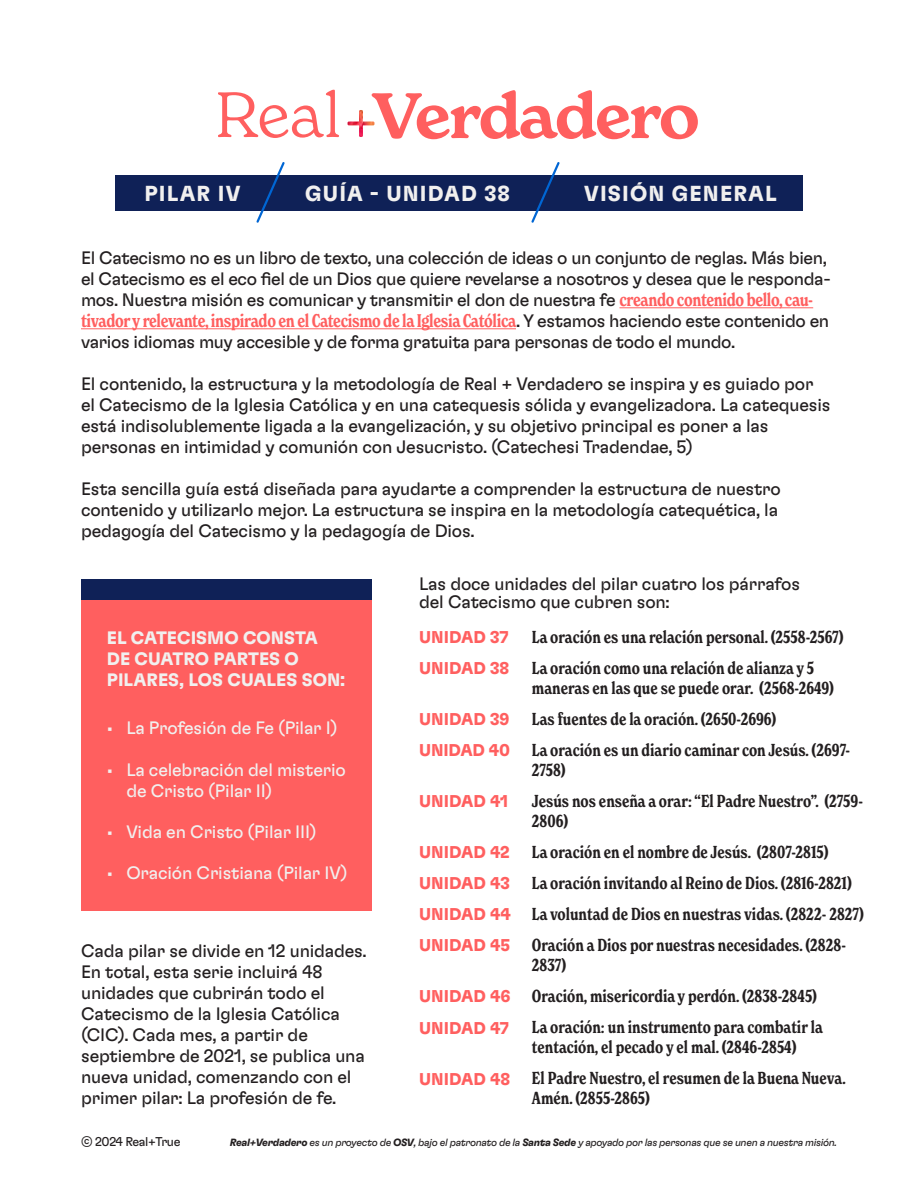
<style>
.page{position:relative;width:918px;height:1188px;background:#fff}
.page>*{position:absolute;margin:0;border:0;box-sizing:border-box;transform-origin:0 0}
.t1{font:600 62.7px "New Spirit";letter-spacing:-.03em;color:#ff5f5f}
.t2{font:700 21.75px "GT Flexa";letter-spacing:.05em;color:#f1f0ef}
.t3{font:18px/21px "GT Flexa";letter-spacing:-.01em;color:#231f20}
.t4{font:18px/21px "GT Flexa";letter-spacing:-.01em;color:#f1f0ef}
.t5{font:700 18px/21px "GT Flexa";color:#f1f0ef}
.t6{font:600 condensed 17.1px/19.8px "New Spirit";color:#231f20}
.t7{font:700 17.1px "GT Flexa";color:#ff5f5f}
.t8{font:12.75px "GT Flexa";letter-spacing:-.03em;color:#231f20}
.t9{font:italic 10.5px "GT Flexa";letter-spacing:-.03em;color:#231f20}
.s1{font-family:"New Spirit";font-weight:600;font-stretch:condensed;color:#ff5f5f}
.s2{font-weight:700}
</style>
<div class="page">
<svg style="left:218px;top:89px;width:157px;height:49px"></svg>
<img style="left:348px;top:110px;width:26px;height:27px">
<hr style="left:619px;top:307px;width:194px;height:1px;background:#ff5f5f">
<hr style="left:81px;top:328px;width:435px;height:1px;background:#ff5f5f">
<div style="left:81px;top:579px;width:291px;height:331px;background:#ff5f5f"></div>
<div style="left:81px;top:579px;width:290px;height:21px;background:#0f2157"></div>
<div style="left:115px;top:176px;width:688px;height:35px;background:#0f2157"></div>
<svg style="left:255px;top:162px;width:31px;height:61px"></svg>
<svg style="left:530px;top:162px;width:31px;height:61px"></svg>
<p class="t1" style="left:372px;top:77px;width:329px">Verdadero</p>
<p class="t2" style="left:144px;top:180px;width:98px">PILAR IV</p>
<p class="t2" style="left:305px;top:180px;width:206px">GUÍA - UNIDAD 38</p>
<p class="t2" style="left:584px;top:180px;width:194px">VISIÓN GENERAL</p>
<p class="t3" style="left:81px;top:247px;width:751px">El Catecismo no es un libro de texto, una colección de ideas o un conjunto de reglas. Más bien, el Catecismo es el eco fiel de un Dios que quiere revelarse a nosotros y desea que le responda&shy;mos. Nuestra misión es comunicar y transmitir el don de nuestra fe <span class="s1">creando contenido bello, cau&shy;tivador y relevante, inspirado en el Catecismo de la Iglesia Católica</span>. Y estamos haciendo este contenido en varios idiomas muy accesible y de forma gratuita para personas de todo el mundo.</p>
<p class="t3" style="left:81px;top:373px;width:751px">El contenido, la estructura y la metodología de Real + Verdadero se inspira y es guiado por el Catecismo de la Iglesia Católica y en una catequesis sólida y evangelizadora. La catequesis está indisolublemente ligada a la evangelización, y su objetivo principal es poner a las personas en intimidad y comunión con Jesucristo. (Catechesi Tradendae, 5)</p>
<p class="t3" style="left:81px;top:478px;width:701px">Esta sencilla guía está diseñada para ayudarte a comprender la estructura de nuestro contenido y utilizarlo mejor. La estructura se inspira en la metodología catequética, la pedagogía del Catecismo y la pedagogía de Dios.</p>
<p class="t5" style="left:107px;top:627px;width:240px">EL CATECISMO CONSTA<br>DE CUATRO PARTES O<br>PILARES, LOS CUALES SON:</p>
<p class="t4" style="left:107px;top:717px;width:232px">• La Profesión de Fe (Pilar I)</p>
<p class="t4" style="left:126px;top:758px;width:221px;text-indent:-20px">• La celebración del misterio de Cristo (Pilar II)</p>
<p class="t4" style="left:107px;top:820px;width:211px">• Vida en Cristo (Pilar III)</p>
<p class="t4" style="left:107px;top:862px;width:242px">• Oración Cristiana (Pilar IV)</p>
<p class="t3" style="left:81px;top:940px;width:287px">Cada pilar se divide en 12 unidades.<br>En total, esta serie incluirá 48 unidades que cubrirán todo el<br>Catecismo de la Iglesia Católica (CIC). Cada mes, a partir de septiembre de 2021, se publica una nueva unidad, comenzando con el primer pilar: La profesión de fe.</p>
<p class="t3" style="left:419px;top:574px;width:382px;line-height:18px">Las doce unidades del pilar cuatro los párrafos del Catecismo que cubren son:</p>
<p class="t7" style="left:419px;top:626px;width:91px">UNIDAD 37</p>
<p class="t7" style="left:419px;top:657px;width:92px">UNIDAD 38</p>
<p class="t7" style="left:419px;top:708px;width:92px">UNIDAD 39</p>
<p class="t7" style="left:419px;top:740px;width:92px">UNIDAD 40</p>
<p class="t7" style="left:419px;top:791px;width:91px">UNIDAD 41</p>
<p class="t7" style="left:419px;top:841px;width:92px">UNIDAD 42</p>
<p class="t7" style="left:419px;top:873px;width:92px">UNIDAD 43</p>
<p class="t7" style="left:419px;top:904px;width:93px">UNIDAD 44</p>
<p class="t7" style="left:419px;top:935px;width:92px">UNIDAD 45</p>
<p class="t7" style="left:419px;top:986px;width:93px">UNIDAD 46</p>
<p class="t7" style="left:419px;top:1017px;width:91px">UNIDAD 47</p>
<p class="t7" style="left:419px;top:1068px;width:93px">UNIDAD 48</p>
<p class="t6" style="left:532px;top:627px;width:313px">La oración es una relación personal. (2558-2567)</p>
<p class="t6" style="left:532px;top:658px;width:304px">La oración como una relación de alianza y 5 maneras en las que se puede orar. (2568-2649)</p>
<p class="t6" style="left:532px;top:709px;width:246px">Las fuentes de la oración. (2650-2696)</p>
<p class="t6" style="left:532px;top:740px;width:320px">La oración es un diario caminar con Jesús. (2697-<br>2758)</p>
<p class="t6" style="left:532px;top:791px;width:333px">Jesús nos enseña a orar: “El Padre Nuestro”. (2759-<br>2806)</p>
<p class="t6" style="left:532px;top:842px;width:298px">La oración en el nombre de Jesús. (2807-2815)</p>
<p class="t6" style="left:532px;top:873px;width:321px">La oración invitando al Reino de Dios. (2816-2821)</p>
<p class="t6" style="left:532px;top:904px;width:334px">La voluntad de Dios en nuestras vidas. (2822- 2827)</p>
<p class="t6" style="left:532px;top:935px;width:316px">Oración a Dios por nuestras necesidades. (2828-<br>2837)</p>
<p class="t6" style="left:532px;top:986px;width:287px">Oración, misericordia y perdón. (2838-2845)</p>
<p class="t6" style="left:532px;top:1017px;width:292px">La oración: un instrumento para combatir la tentación, el pecado y el mal. (2846-2854)</p>
<p class="t6" style="left:532px;top:1068px;width:315px">El Padre Nuestro, el resumen de la Buena Nueva.<br>Amén. (2855-2865)</p>
<p class="t8" style="left:81px;top:1134px;width:101px">© 2024 Real+True</p>
<p class="t9" style="left:230px;top:1136px;width:609px"><span class="s2">Real+Verdadero</span> es un proyecto de <span class="s2">OSV</span>, bajo el patronato de la <span class="s2">Santa Sede</span> y apoyado por las personas que se unen a nuestra misión.</p>
</div>
